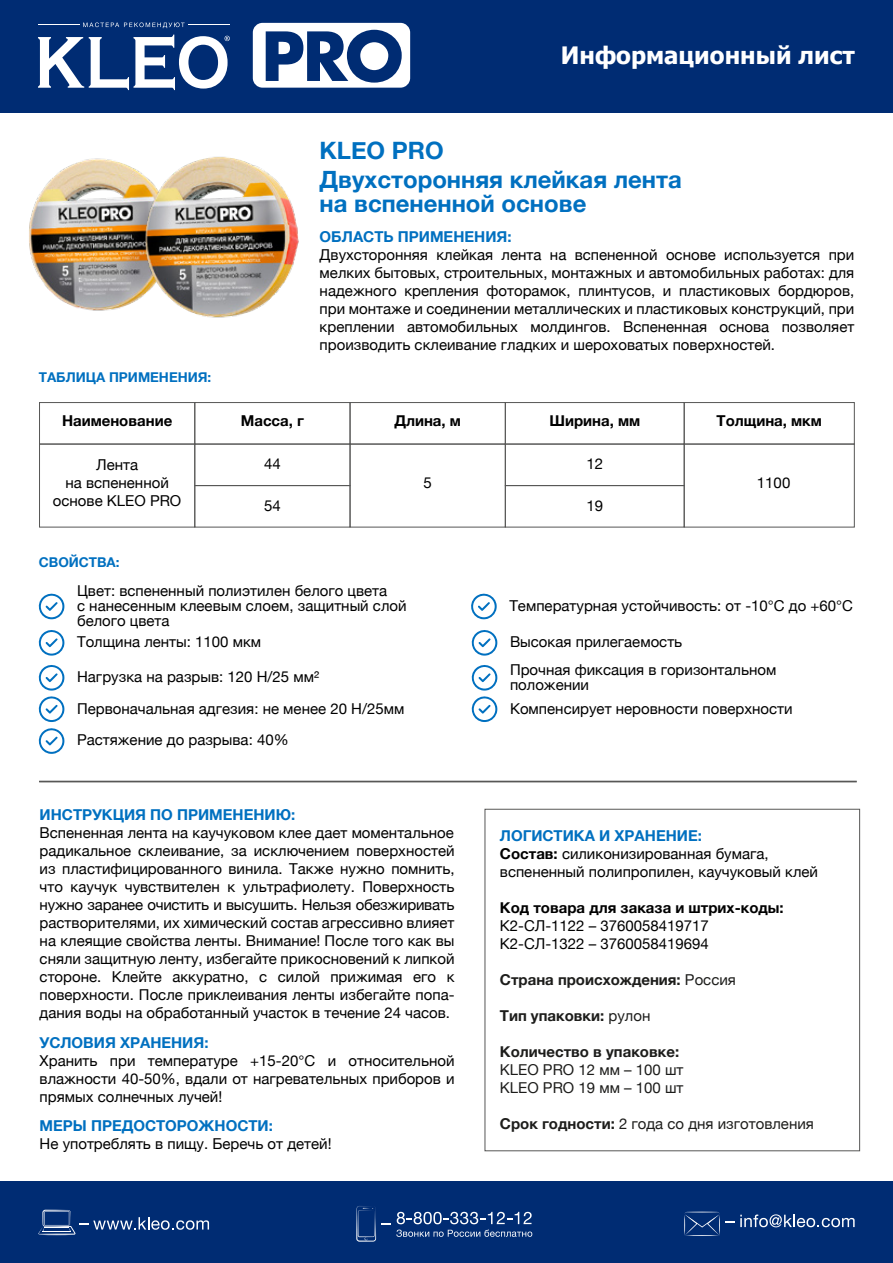
<style>
.page{position:relative;width:893px;height:1263px;background:#fff}
.page>*{position:absolute;margin:0;border:0;box-sizing:border-box;transform-origin:0 0}
.t1{font:700 24px/28.8px "Helvetica Neue";color:#0070c0}
.t2{font:700 24px "Tahoma";color:#fff}
.t3{font:15px/18px "Helvetica Neue";color:#000}
.t4{font:700 15px "Helvetica Neue";color:#0070c0}
.t5{font:700 15px "Helvetica Neue";color:#000}
.t6{font:15px/18px "Helvetica Neue";color:#1d1d1b}
.t7{font:700 15px "Helvetica Neue";color:#1d1d1b}
.t8{font:700 13.5px "Helvetica Neue";color:#0070c0}
.s1{font-weight:700;color:#0070c0}
.s2{font-weight:700}
.s3{font-weight:400}
</style>
<div class="page">
<div style="left:39px;top:781px;width:817px;height:1px;border:1px solid #575756"></div>
<div style="left:0;top:0;width:893px;height:113px;background:#002c73"></div>
<div style="left:0;top:1182px;width:893px;height:81px;background:#002c73"></div>
<hr style="left:685px;top:1235px;width:34px;height:1px;background:#fff;border-radius:50%">
<svg style="left:740px;top:1214px;width:115px;height:13px"></svg>
<svg style="left:684px;top:1212px;width:50px;height:23px"></svg>
<svg style="left:38px;top:1210px;width:171px;height:25px"></svg>
<svg style="left:356px;top:1206px;width:34px;height:36px"></svg>
<svg style="left:396px;top:1212px;width:136px;height:25px"></svg>
<div style="left:485px;top:809px;width:375px;height:342px;border:1px solid #575756"></div>
<div style="left:39px;top:402px;width:156px;height:42px;border:1px solid #575756"></div>
<div style="left:350px;top:402px;width:155px;height:42px;border:1px solid #575756"></div>
<div style="left:505px;top:402px;width:179px;height:42px;border:1px solid #575756"></div>
<div style="left:350px;top:444px;width:155px;height:83px;border:1px solid #575756"></div>
<div style="left:505px;top:444px;width:179px;height:42px;border:1px solid #575756"></div>
<div style="left:505px;top:485px;width:179px;height:42px;border:1px solid #575756"></div>
<div style="left:39px;top:444px;width:156px;height:83px;border:1px solid #575756"></div>
<div style="left:195px;top:402px;width:155px;height:42px;border:1px solid #575756"></div>
<div style="left:195px;top:444px;width:155px;height:42px;border:1px solid #575756"></div>
<div style="left:195px;top:485px;width:155px;height:42px;border:1px solid #575756"></div>
<div style="left:684px;top:402px;width:170px;height:42px;border:1px solid #575756"></div>
<div style="left:684px;top:444px;width:170px;height:83px;border:1px solid #575756"></div>
<svg style="left:38px;top:593px;width:26px;height:26px"></svg>
<svg style="left:471px;top:593px;width:26px;height:26px"></svg>
<svg style="left:471px;top:630px;width:26px;height:92px"></svg>
<svg style="left:38px;top:630px;width:26px;height:124px"></svg>
<svg style="left:253px;top:23px;width:157px;height:65px"></svg>
<svg style="left:38px;top:35px;width:192px;height:55px"></svg>
<svg style="left:83px;top:22px;width:102px;height:6px"></svg>
<hr style="left:38px;top:24px;width:42px;height:1px;background:#fff">
<hr style="left:188px;top:24px;width:42px;height:1px;background:#fff">
<img style="left:29px;top:158px;width:87px;height:153px">
<img style="left:116px;top:156px;width:183px;height:162px">
<h1 class="t2" style="left:561px;top:38px;width:295px">Информационный лист</h1>
<p class="t8" style="left:39px;top:367px;width:174px">ТАБЛИЦА ПРИМЕНЕНИЯ:</p>
<p class="t5" style="left:62px;top:409px;width:112px">Наименование</p>
<p class="t3" style="left:53px;top:457px;width:130px;text-align:center">Лента<br>на вспененной основе KLEO PRO</p>
<h1 class="t1" style="left:320px;top:137px;width:364px">KLEO PRO<br>Двухсторонняя клейкая лента</h1>
<h1 class="t1" style="left:320px;top:189px;width:268px">на вспененной основе</h1>
<p class="t4" style="left:320px;top:225px;width:193px">ОБЛАСТЬ ПРИМЕНЕНИЯ:</p>
<p class="t3" style="left:320px;top:247px;width:536px;text-align:justify">Двухсторонняя клейкая лента на вспененной основе используется при мелких бытовых, строительных, монтажных и автомобильных работах: для надежного крепления фоторамок, плинтусов, и пластиковых бордюров, при монтаже и соединении металлических и пластиковых конструкций, при креплении автомобильных молдингов. Вспененная основа позволяет производить склеивание гладких и шероховатых поверхностей.</p>
<p class="t5" style="left:241px;top:409px;width:65px">Масса, г</p>
<p class="t3" style="left:264px;top:456px;width:18px">44</p>
<p class="t3" style="left:264px;top:497px;width:18px">54</p>
<p class="t5" style="left:394px;top:409px;width:68px">Длина, м</p>
<p class="t5" style="left:549px;top:409px;width:92px">Ширина, мм</p>
<p class="t3" style="left:423px;top:475px;width:10px">5</p>
<p class="t3" style="left:586px;top:456px;width:18px">12</p>
<p class="t3" style="left:586px;top:497px;width:18px">19</p>
<p class="t5" style="left:716px;top:409px;width:107px">Толщина, мкм</p>
<p class="t3" style="left:757px;top:475px;width:35px">1100</p>
<p class="t8" style="left:39px;top:552px;width:82px">СВОЙСТВА:</p>
<p class="t3" style="left:77px;top:584px;width:331px;line-height:15px">Цвет: вспененный полиэтилен белого цвета<br>с нанесенным клеевым слоем, защитный слой белого цвета</p>
<p class="t3" style="left:509px;top:597px;width:345px">Температурная устойчивость: от -10°C до +60°C</p>
<p class="t3" style="left:77px;top:634px;width:186px">Толщина ленты: 1100 мкм</p>
<p class="t3" style="left:510px;top:634px;width:174px">Высокая прилегаемость</p>
<p class="t3" style="left:77px;top:669px;width:243px">Нагрузка на разрыв: 120 Н/25 мм²</p>
<p class="t3" style="left:510px;top:663px;width:268px;line-height:15px">Прочная фиксация в горизонтальном положении</p>
<p class="t3" style="left:77px;top:700px;width:329px">Первоначальная адгезия: не менее 20 Н/25мм</p>
<p class="t3" style="left:510px;top:700px;width:284px">Компенсирует неровности поверхности</p>
<p class="t3" style="left:77px;top:732px;width:213px">Растяжение до разрыва: 40%</p>
<p class="t4" style="left:40px;top:803px;width:257px">ИНСТРУКЦИЯ ПО ПРИМЕНЕНИЮ:</p>
<p class="t3" style="left:40px;top:824px;width:416px;text-align:justify">Вспененная лента на каучуковом клее дает моментальное радикальное склеивание, за исключением поверхностей из пластифицированного винила. Также нужно помнить, что каучук чувствителен к ультрафиолету. Поверхность нужно заранее очистить и высушить. Нельзя обезжиривать растворителями, их химический состав агрессивно влияет на клеящие свойства ленты. Внимание! После того как вы сняли защитную ленту, избегайте прикосновений к липкой стороне. Клейте аккуратно, с силой прижимая его к поверхности. После приклеивания ленты избегайте попа&shy;дания воды на обработанный участок в течение 24 часов.</p>
<p class="t4" style="left:40px;top:1031px;width:170px">УСЛОВИЯ ХРАНЕНИЯ:</p>
<p class="t3" style="left:40px;top:1053px;width:416px;text-align:justify">Хранить при температуре +15-20°C и относительной влажности 40-50%, вдали от нагревательных приборов и прямых солнечных лучей!</p>
<p class="t4" style="left:40px;top:1114px;width:235px">МЕРЫ ПРЕДОСТОРОЖНОСТИ:</p>
<p class="t3" style="left:40px;top:1135px;width:293px">Не употреблять в пищу. Беречь от детей!</p>
<p class="t3" style="left:500px;top:827px;width:320px"><span class="s1">ЛОГИСТИКА И ХРАНЕНИЕ:<br></span><span class="s2">Состав:</span> силиконизированная бумага, вспененный полипропилен, каучуковый клей</p>
<p class="t5" style="left:500px;top:896px;width:285px">Код товара для заказа и штрих-коды:</p>
<p class="t3" style="left:500px;top:917px;width:211px">К2-СЛ-1122 – 3760058419717<br>К2-СЛ-1322 – 3760058419694</p>
<p class="t7" style="left:500px;top:968px;width:238px">Страна происхождения: <span class="s3">Россия</span></p>
<p class="t7" style="left:500px;top:1004px;width:152px">Тип упаковки: <span class="s3">рулон</span></p>
<p class="t7" style="left:500px;top:1040px;width:181px">Количество в упаковке:</p>
<p class="t6" style="left:500px;top:1061px;width:185px">KLEO PRO 12 мм – 100 шт<br>KLEO PRO 19 мм – 100 шт</p>
<p class="t6" style="left:500px;top:1115px;width:316px"><span class="s2">Срок годности:</span> 2 года со дня изготовления</p>
</div>
